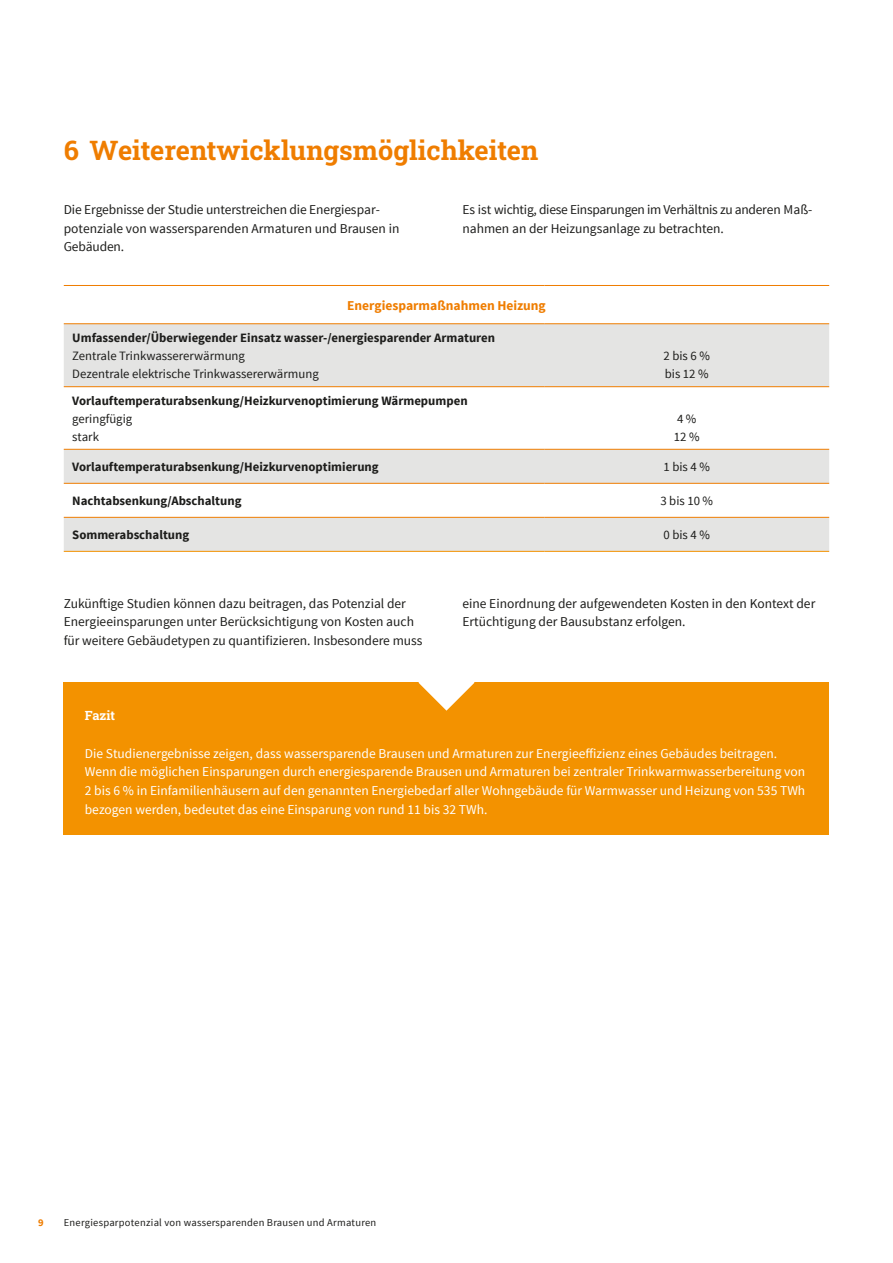
<style>
.page{position:relative;width:893px;height:1263px;background:#fff}
.page>*{position:absolute;margin:0;border:0;box-sizing:border-box;transform-origin:0 0}
.t1{font:700 27px "Roboto Slab";color:#ef7d00}
.t2{font:13.5px/18.8px "Source Sans Pro";color:#1d1d1b}
.t3{font:13.5px/18.8px "Source Sans Pro";color:#fff}
.t4{font:700 13.5px "Source Sans Pro";color:#ef7d00}
.t5{font:700 12.75px "Source Sans Pro";color:#1d1d1b}
.t6{font:12.75px/18px "Source Sans Pro";color:#1d1d1b}
.t7{font:700 12.75px "Roboto Slab";color:#fff}
.t8{font:10.5px "Source Sans Pro";letter-spacing:.025em;color:#1d1d1b}
.t9{font:700 10.5px "Source Sans Pro";color:#ef7d00}
</style>
<div class="page">
<svg style="left:64px;top:324px;width:765px;height:227px;fill:#e4e4e3"></svg>
<hr style="left:64px;top:285px;width:480px;height:1px;background:#ef7d00">
<hr style="left:544px;top:285px;width:285px;height:1px;background:#ef7d00">
<hr style="left:64px;top:323px;width:480px;height:1px;background:#ef7d00">
<hr style="left:544px;top:323px;width:285px;height:1px;background:#ef7d00">
<hr style="left:64px;top:386px;width:480px;height:1px;background:#ef7d00">
<hr style="left:544px;top:386px;width:285px;height:1px;background:#ef7d00">
<hr style="left:64px;top:449px;width:480px;height:1px;background:#ef7d00">
<hr style="left:544px;top:449px;width:285px;height:1px;background:#ef7d00">
<hr style="left:64px;top:483px;width:480px;height:1px;background:#ef7d00">
<hr style="left:544px;top:483px;width:285px;height:1px;background:#ef7d00">
<hr style="left:64px;top:517px;width:480px;height:1px;background:#ef7d00">
<hr style="left:544px;top:517px;width:285px;height:1px;background:#ef7d00">
<hr style="left:64px;top:551px;width:480px;height:1px;background:#f39200">
<hr style="left:544px;top:551px;width:285px;height:1px;background:#f39200">
<div style="left:64px;top:683px;width:765px;height:152px;background:#f39200"></div>
<svg style="left:418px;top:682px;width:57px;height:29px"></svg>
<h1 class="t1" style="left:64px;top:132px;width:476px">6 Weiterentwicklungsmöglichkeiten</h1>
<p class="t2" style="left:64px;top:200px;width:337px">Die Ergebnisse der Studie unterstreichen die Energiespar&shy;potenziale von wassersparenden Armaturen und Brausen in<br>Gebäuden.</p>
<p class="t2" style="left:462px;top:200px;width:351px">Es ist wichtig, diese Einsparungen im Verhältnis zu anderen Maß&shy;nahmen an der Heizungsanlage zu betrachten.</p>
<p class="t4" style="left:347px;top:296px;width:200px">Energiesparmaßnahmen Heizung</p>
<p class="t5" style="left:72px;top:330px;width:424px">Umfassender/Überwiegender Einsatz wasser-/energiesparender Armaturen</p>
<p class="t6" style="left:72px;top:347px;width:248px">Zentrale Trinkwassererwärmung<br>Dezentrale elektrische Trinkwassererwärmung</p>
<p class="t6" style="left:663px;top:347px;width:48px">2 bis 6 % bis 12 %</p>
<p class="t5" style="left:72px;top:392px;width:397px">Vorlauftemperaturabsenkung/Heizkurvenoptimierung Wärmepumpen</p>
<p class="t6" style="left:72px;top:410px;width:61px">geringfügig stark</p>
<p class="t6" style="left:674px;top:410px;width:27px">4 %<br>12 %</p>
<p class="t5" style="left:72px;top:459px;width:308px">Vorlauftemperaturabsenkung/Heizkurvenoptimierung</p>
<p class="t6" style="left:663px;top:458px;width:48px">1 bis 4 %</p>
<p class="t5" style="left:72px;top:493px;width:171px">Nachtabsenkung/Abschaltung</p>
<p class="t6" style="left:660px;top:492px;width:54px">3 bis 10 %</p>
<p class="t5" style="left:72px;top:527px;width:118px">Sommerabschaltung</p>
<p class="t6" style="left:663px;top:526px;width:48px">0 bis 4 %</p>
<p class="t2" style="left:64px;top:594px;width:360px">Zukünftige Studien können dazu beitragen, das Potenzial der<br>Energieeinsparungen unter Berücksichtigung von Kosten auch für weitere Gebäudetypen zu quantifizieren. Insbesondere muss</p>
<p class="t2" style="left:462px;top:594px;width:354px">eine Einordnung der aufgewendeten Kosten in den Kontext der<br>Ertüchtigung der Bausubstanz erfolgen.</p>
<p class="t7" style="left:85px;top:707px;width:32px">Fazit</p>
<p class="t3" style="left:85px;top:744px;width:722px">Die Studienergebnisse zeigen, dass wassersparende Brausen und Armaturen zur Energieeffizienz eines Gebäudes beitragen.<br>Wenn die möglichen Einsparungen durch energiesparende Brausen und Armaturen bei zentraler Trinkwarmwasserbereitung von 2 bis 6 % in Einfamilienhäusern auf den genannten Energiebedarf aller Wohngebäude für Warmwasser und Heizung von 535 TWh bezogen werden, bedeutet das eine Einsparung von rund 11 bis 32 TWh.</p>
<p class="t9" style="left:38px;top:1216px;width:7px">9</p>
<p class="t8" style="left:64px;top:1216px;width:314px">Energiesparpotenzial von wassersparenden Brausen und Armaturen</p>
</div>
